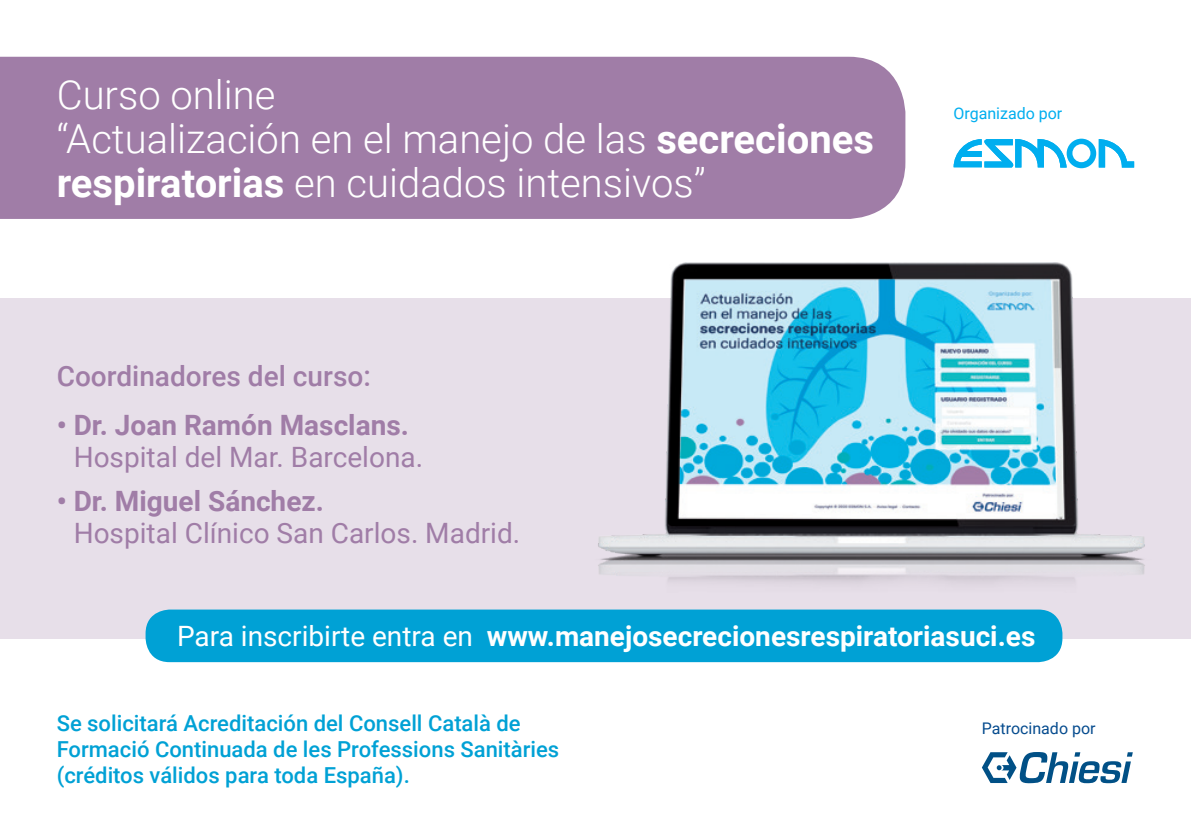
<style>
.page{position:relative;width:1191px;height:840px;background:#fff}
.page>*{position:absolute;margin:0;border:0;box-sizing:border-box;transform-origin:0 0}
.t1{font:300 40px/44px "Roboto";color:#fff}
.t2{font:28px/32px "Roboto";color:#a07da7}
.t3{font:700 28px "Roboto";color:#fff}
.t4{font:500 28px "Roboto";color:#a07da7}
.t5{font:500 22px/26px "Roboto";color:#00a1d5}
.t6{font:16px "Roboto";color:#054b8e}
.t7{font:16px "Roboto";color:#00aeef}
.s1{font-weight:700}
.s2{font-weight:400}
</style>
<div class="page">
<div style="left:0;top:57px;width:905px;height:162px;background:#a07da7"></div>
<div style="left:0;top:298px;width:1191px;height:340px;background:#e7dfe9"></div>
<div style="left:146px;top:609px;width:916px;height:52px;background:#00a1d5;border-radius:24px"></div>
<svg style="left:953px;top:138px;width:181px;height:30px"></svg>
<svg style="left:982px;top:752px;width:150px;height:31px"></svg>
<img style="left:598px;top:263px;width:547px;height:321px">
<p class="t1" style="left:57px;top:71px;width:220px">Curso online</p>
<p class="t1" style="left:57px;top:115px;width:818px">“Actualización en el manejo de las <span class="s1">secreciones respiratorias</span> en cuidados intensivos”</p>
<p class="t4" style="left:57px;top:356px;width:316px">Coordinadores del curso:</p>
<p class="t2" style="left:74px;top:408px;width:351px;text-indent:-17px"><span class="s1">• Dr. Joan Ramón Masclans.<br></span>Hospital del Mar. Barcelona.</p>
<p class="t2" style="left:74px;top:483px;width:448px;text-indent:-17px"><span class="s1">• Dr. Miguel Sánchez.<br></span>Hospital Clínico San Carlos. Madrid.</p>
<p class="t7" style="left:953px;top:102px;width:110px">Organizado por</p>
<p class="t3" style="left:177px;top:616px;width:860px"><span class="s2">Para inscribirte entra en</span> www.manejosecrecionesrespiratoriasuci.es</p>
<p class="t5" style="left:57px;top:709px;width:465px">Se solicitará Acreditación del Consell Català de</p>
<p class="t6" style="left:981px;top:717px;width:115px">Patrocinado por</p>
<p class="t5" style="left:57px;top:735px;width:504px">Formació Continuada de les Professions Sanitàries (créditos válidos para toda España).</p>
</div>
